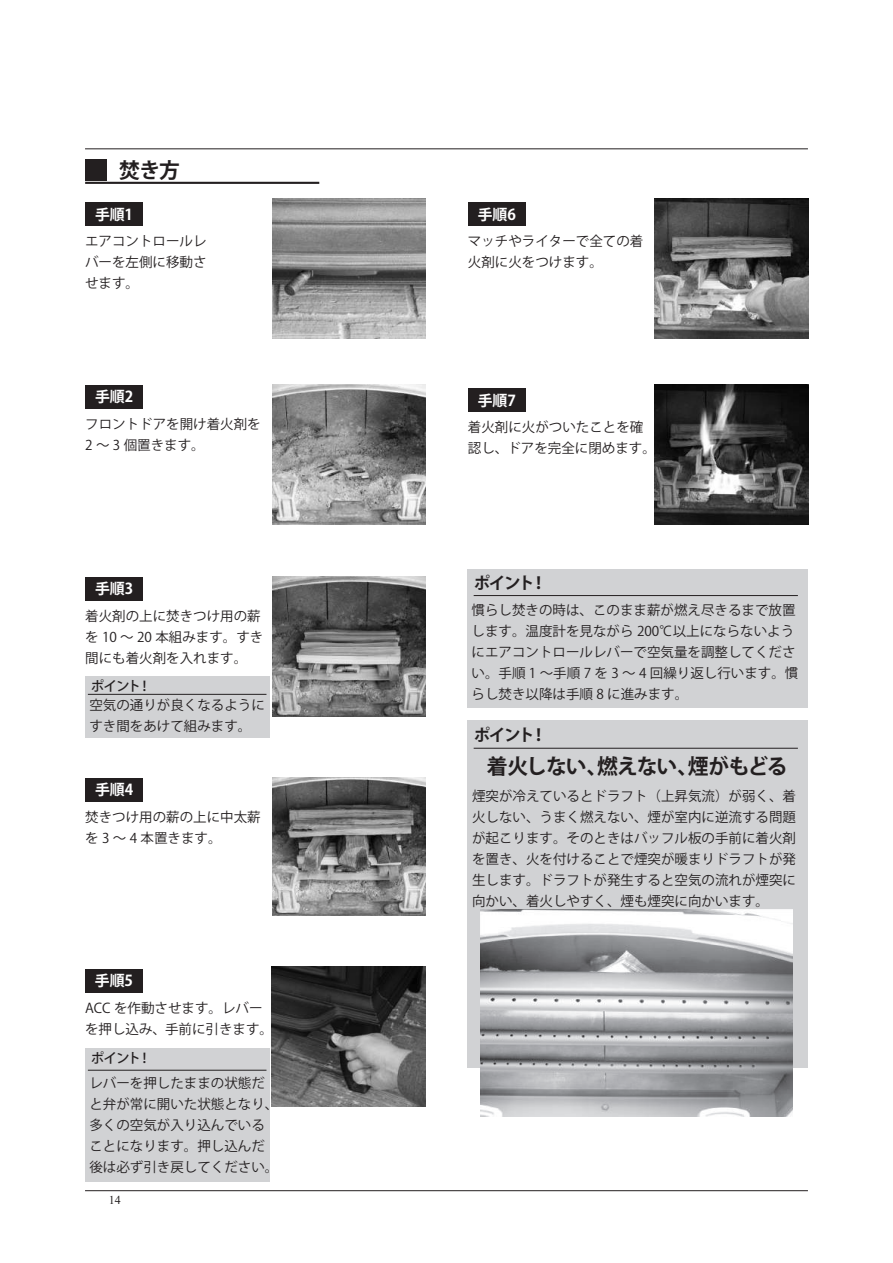
<style>
.page{position:relative;width:893px;height:1263px;background:#fff}
.page>*{position:absolute;margin:0;border:0;box-sizing:border-box;transform-origin:0 0}
.t1{font:700 21px "Koz Go Pro";letter-spacing:-.045em;color:#231f20}
.t2{font:700 16.5px "Koz Go Pro";letter-spacing:-.08em;color:#231f20}
.t3{font:700 15px "Koz Go Pro";letter-spacing:-.005em;color:#fff}
.t4{font:15px "Aparajita";color:#231f20}
.t5{font:13.5px/21px "Koz Go Pr 6 N";color:#231f20}
.t6{font:500 13.5px "Koz Go Pro";letter-spacing:-.07em;color:#231f20}
</style>
<div class="page">
<div style="left:468px;top:721px;width:340px;height:347px;background:#d1d2d4"></div>
<div style="left:85px;top:676px;width:184px;height:62px;background:#d1d2d4"></div>
<div style="left:85px;top:159px;width:21px;height:21px;background:#231f20"></div>
<hr style="left:85px;top:182px;width:234px;height:2px;background:#231f20">
<div style="left:85px;top:202px;width:58px;height:24px;background:#231f20"></div>
<div style="left:85px;top:385px;width:58px;height:23px;background:#231f20"></div>
<div style="left:468px;top:570px;width:340px;height:138px;background:#d1d2d4"></div>
<div style="left:85px;top:1048px;width:184px;height:133px;background:#d1d2d4"></div>
<img style="left:272px;top:198px;width:153px;height:140px">
<div style="left:468px;top:202px;width:57px;height:24px;background:#231f20"></div>
<div style="left:468px;top:388px;width:57px;height:24px;background:#231f20"></div>
<img style="left:655px;top:384px;width:153px;height:140px">
<img style="left:272px;top:384px;width:153px;height:140px">
<div style="left:85px;top:577px;width:58px;height:24px;background:#231f20"></div>
<img style="left:272px;top:577px;width:153px;height:140px">
<div style="left:85px;top:778px;width:58px;height:23px;background:#231f20"></div>
<img style="left:272px;top:777px;width:153px;height:139px">
<div style="left:85px;top:969px;width:58px;height:23px;background:#231f20"></div>
<img style="left:272px;top:967px;width:153px;height:140px">
<hr style="left:474px;top:595px;width:324px;height:1px;background:#231f20">
<hr style="left:474px;top:748px;width:324px;height:1px;background:#231f20">
<hr style="left:88px;top:694px;width:178px;height:1px;background:#231f20">
<hr style="left:88px;top:1070px;width:178px;height:1px;background:#231f20">
<img style="left:655px;top:198px;width:153px;height:140px">
<img style="left:481px;top:909px;width:312px;height:208px">
<hr style="left:85px;top:148px;width:723px;height:1px;background:#231f20">
<hr style="left:85px;top:1190px;width:723px;height:1px;background:#231f20">
<h1 class="t1" style="left:119px;top:157px;width:62px">焚き方</h1>
<p class="t3" style="left:95px;top:204px;width:39px">手順1</p>
<p class="t5" style="left:85px;top:231px;width:123px;text-align:justify">エアコントロールレバーを左側に移動させます。</p>
<p class="t3" style="left:95px;top:387px;width:40px">手順2</p>
<p class="t5" style="left:85px;top:414px;width:177px">フロントドアを開け着火剤を<br>2 ～ 3 個置きます。</p>
<p class="t3" style="left:95px;top:579px;width:40px">手順3</p>
<p class="t5" style="left:85px;top:606px;width:180px">着火剤の上に焚きつけ用の薪を 10 ～ 20 本組みます。すき間にも着火剤を入れます。</p>
<p class="t6" style="left:91px;top:677px;width:62px">ポイント！</p>
<p class="t5" style="left:89px;top:694px;width:177px">空気の通りが良くなるようにすき間をあけて組みます。</p>
<p class="t3" style="left:95px;top:780px;width:40px">手順4</p>
<p class="t5" style="left:85px;top:807px;width:177px">焚きつけ用の薪の上に中太薪を 3 ～ 4 本置きます。</p>
<p class="t3" style="left:95px;top:971px;width:40px">手順5</p>
<p class="t5" style="left:85px;top:997px;width:190px">ACC を作動させます。レバーを押し込み、手前に引きます。</p>
<p class="t6" style="left:91px;top:1049px;width:62px">ポイント！</p>
<p class="t5" style="left:89px;top:1073px;width:191px">レバーを押したままの状態だと弁が常に開いた状態となり、多くの空気が入り込んでいることになります。押し込んだ後は必ず引き戻してください。</p>
<p class="t4" style="left:109px;top:1193px;width:14px">14</p>
<p class="t3" style="left:478px;top:204px;width:40px">手順6</p>
<p class="t5" style="left:468px;top:231px;width:177px">マッチやライターで全ての着火剤に火をつけます。</p>
<p class="t3" style="left:478px;top:390px;width:40px">手順7</p>
<p class="t5" style="left:468px;top:417px;width:190px">着火剤に火がついたことを確認し、ドアを完全に閉めます。</p>
<p class="t2" style="left:474px;top:572px;width:75px">ポイント！</p>
<p class="t5" style="left:472px;top:599px;width:328px">慣らし焚きの時は、このまま薪が燃え尽きるまで放置します。温度計を見ながら 200℃以上にならないようにエアコントロールレバーで空気量を調整してください。手順 1 ～手順 7 を 3 ～ 4 回繰り返し行います。慣らし焚き以降は手順 8 に進みます。</p>
<p class="t2" style="left:474px;top:724px;width:75px">ポイント！</p>
<h1 class="t1" style="left:487px;top:753px;width:302px">着火しない、燃えない、煙がもどる</h1>
<p class="t5" style="left:472px;top:786px;width:325px;text-align:justify">煙突が冷えているとドラフト（上昇気流）が弱く、着火しない、うまく燃えない、煙が室内に逆流する問題が起こります。そのときはバッフル板の手前に着火剤を置き、火を付けることで煙突が暖まりドラフトが発生します。ドラフトが発生すると空気の流れが煙突に向かい、着火しやすく、煙も煙突に向かいます。</p>
</div>
